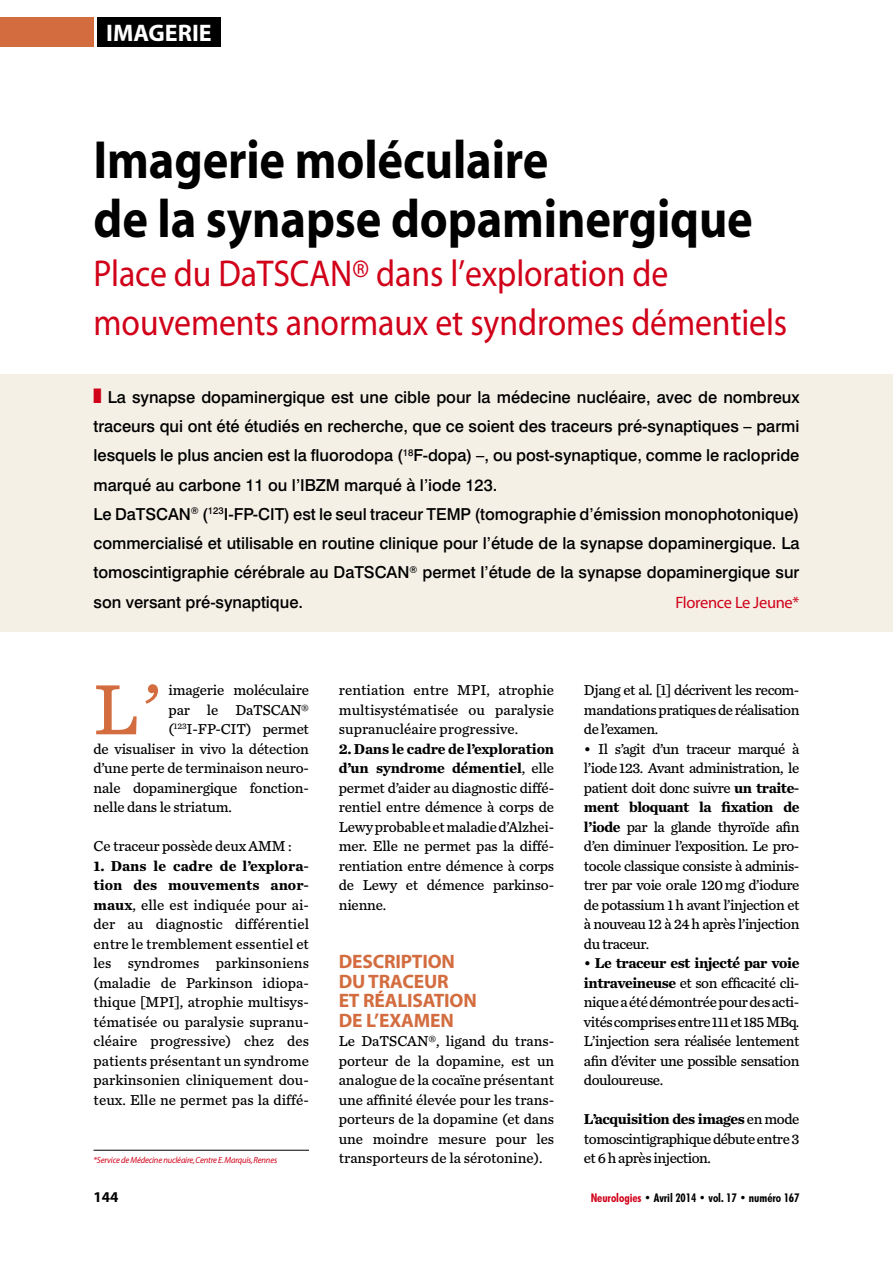
<style>
.page{position:relative;width:893px;height:1263px;background:#fff}
.page>*{position:absolute;margin:0;border:0;box-sizing:border-box;transform-origin:0 0}
.t1{font:74.25px "Chronicle Text G4";color:#d36d40}
.t2{font:700 54px/58.5px "Myriad";letter-spacing:-.005em;color:#000;scale:.9 1}
.t3{font:37.5px/48.8px "Myriad";letter-spacing:-.005em;color:#d10019;scale:.9 1}
.t4{font:700 24px "Myriad";color:#fff}
.t5{font:700 19.5px/19.5px "Myriad";letter-spacing:-.01em;color:#d36d40}
.t6{font:500 16.5px/29.2px "Swiss 721 BT";letter-spacing:-.005em;color:#000}
.t7{font:16.5px "Myriad";letter-spacing:-.02em;color:#d10019}
.t8{font:15px/19.5px "Chronicle Text G4";letter-spacing:-.01em;color:#000;text-align:justify}
.t9{font:700 15px "Myriad";color:#000}
.t10{font:700 condensed 12px "Futura BT";letter-spacing:-.005em;color:#000}
.t11{font:italic 9px "Myriad";letter-spacing:-.02em;color:#d10019;scale:.95 1}
.s1{color:#d10019}
.s2{font-weight:700}
</style>
<div class="page">
<div style="left:0;top:17px;width:94px;height:30px;background:#d36d40"></div>
<div style="left:98px;top:17px;width:123px;height:30px;background:#000"></div>
<div style="left:0;top:374px;width:893px;height:257px;background:#f4f0e6"></div>
<hr style="left:94px;top:1150px;width:215px;height:1px;background:#000">
<h3 class="t4" style="left:106px;top:20px;width:107px">IMAGERIE</h3>
<h2 class="t2" style="left:94px;top:133px;width:734px">Imagerie moléculaire<br>de la synapse dopaminergique</h2>
<h3 class="t3" style="left:94px;top:250px;width:772px">Place du DaTSCAN® dans l’exploration de mouvements anormaux et syndromes démentiels</h3>
<p class="t6" style="left:94px;top:382px;width:707px"><span class="s1">■</span> La synapse dopaminergique est une cible pour la médecine nucléaire, avec de nombreux traceurs qui ont été étudiés en recherche, que ce soient des traceurs pré-synaptiques – parmi lesquels le plus ancien est la fluorodopa (<sup>18</sup>F-dopa) –, ou post-synaptique, comme le raclopride marqué au carbone 11 ou l’IBZM marqué à l’iode 123.<br>Le DaTSCAN<sup>®</sup> (<sup>123</sup>I-FP-CIT) est le seul traceur TEMP (tomographie d’émission monophotonique) commercialisé et utilisable en routine clinique pour l’étude de la synapse dopaminergique. La tomoscintigraphie cérébrale au DaTSCAN<sup>®</sup> permet l’étude de la synapse dopaminergique sur son versant pré-synaptique.</p>
<p class="t7" style="left:675px;top:594px;width:125px">Florence Le Jeune*</p>
<h1 class="t1" style="left:94px;top:663px;width:69px">L’</h1>
<p class="t8" style="left:169px;top:680px;width:142px">imagerie moléculaire</p>
<p class="t8" style="left:169px;top:700px;width:142px">par le DaTSCAN®</p>
<p class="t8" style="left:169px;top:719px;width:142px">(<sup>123</sup>I‑FP-CIT) permet</p>
<p class="t8" style="left:94px;top:739px;width:217px">de visualiser in vivo la détection</p>
<p class="t8" style="left:94px;top:758px;width:217px">d’une perte de terminaison neuro‑</p>
<p class="t8" style="left:94px;top:778px;width:217px">nale dopaminergique fonction‑</p>
<p class="t8" style="left:94px;top:797px;width:140px">nelle dans le striatum.</p>
<p class="t8" style="left:94px;top:836px;width:200px">Ce traceur possède deux AMM :</p>
<p class="t8" style="left:94px;top:856px;width:217px"><span class="s2">1. Dans le cadre de l’explora&shy;tion des mouvements anor&shy;maux</span>, elle est indiquée pour ai‑ der au diagnostic différentiel entre le tremblement essentiel et les syndromes parkinsoniens (maladie de Parkinson idiopa‑ thique [MPI], atrophie multisys‑ tématisée ou paralysie supranu‑ cléaire progressive) chez des patients présentant un syndrome parkinsonien cliniquement dou‑ teux. Elle ne permet pas la diffé‑</p>
<p class="t11" style="left:94px;top:1156px;width:195px">*Service de Médecine nucléaire, Centre E. Marquis, Rennes</p>
<p class="t8" style="left:339px;top:680px;width:217px">rentiation entre MPI, atrophie multisystématisée ou paralysie supranucléaire progressive.</p>
<p class="t8" style="left:339px;top:739px;width:217px"><span class="s2">2. Dans le cadre de l’exploration d’un syndrome démentiel</span>, elle permet d’aider au diagnostic diffé‑ rentiel entre démence à corps de Lewy probable et maladie d’Alzhei‑ mer. Elle ne permet pas la diffé‑ rentiation entre démence à corps de Lewy et démence parkinso‑ nienne.</p>
<h3 class="t5" style="left:339px;top:953px;width:140px">Description du traceur<br>et réalisation de l’examen</h3>
<p class="t8" style="left:339px;top:1031px;width:217px">Le DaTSCAN®, ligand du trans‑ porteur de la dopamine, est un analogue de la cocaïne présentant une affinité élevée pour les trans‑ porteurs de la dopamine (et dans une moindre mesure pour les transporteurs de la sérotonine).</p>
<p class="t8" style="left:584px;top:680px;width:217px">Djang et al. [1] décrivent les recom‑ mandations pratiques de réalisation de l’examen.</p>
<p class="t8" style="left:584px;top:739px;width:217px">• Il s’agit d’un traceur marqué à l’iode 123. Avant administration, le patient doit donc suivre <span class="s2">un traite&shy;ment bloquant la fixation de l’iode</span> par la glande thyroïde afin d’en diminuer l’exposition. Le pro‑ tocole classique consiste à adminis‑ trer par voie orale 120mg d’iodure de potassium 1h avant l’injection et à nouveau 12 à 24h après l’injection du traceur.</p>
<p class="t8" style="left:584px;top:953px;width:217px">• <span class="s2">Le traceur est injecté par voie intraveineuse</span> et son efficacité cli‑ nique a été démontrée pour des acti‑ vités comprises entre 111 et 185MBq.<br>L’injection sera réalisée lentement afin d’éviter une possible sensation douloureuse.</p>
<p class="t8" style="left:584px;top:1109px;width:217px"><span class="s2">L’acquisition des images</span> en mode tomoscintigraphique débute entre 3 et 6h après injection.</p>
<p class="t9" style="left:94px;top:1189px;width:26px">144</p>
<p class="t10" style="left:591px;top:1191px;width:210px"><span class="s1">Neurologies</span> • Avril 2014 • vol. 17 • numéro 167</p>
</div>
